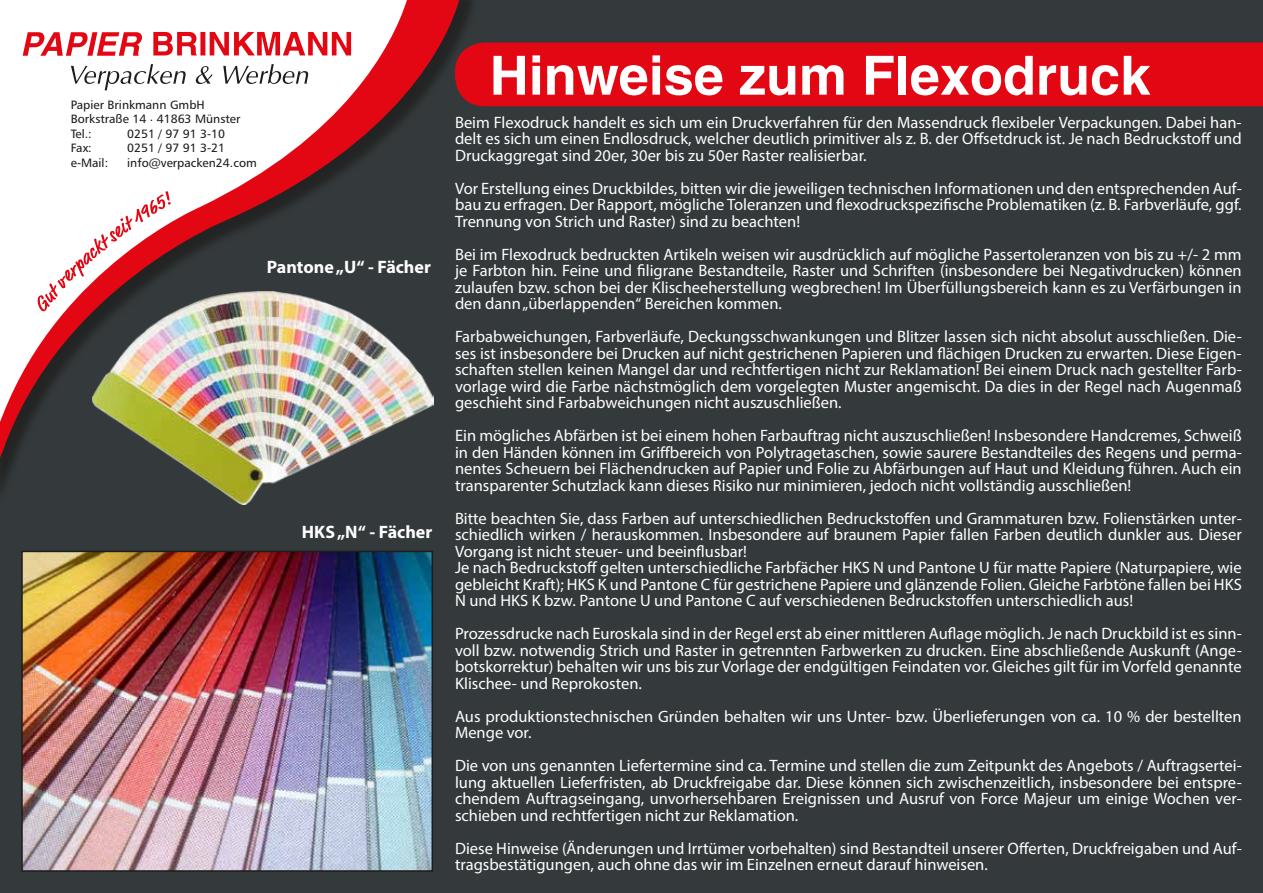
<style>
.page{position:relative;width:1263px;height:893px;background:#34393b}
.page>*{position:absolute;margin:0;border:0;box-sizing:border-box;transform-origin:0 0}
.t1{font:700 54px "Switzerland";color:#fff}
.t2{font:700 18px "Myriad Pro";color:#fff}
.t3{font:16.5px/16.5px "Myriad Pro";color:#fff;text-align:justify}
.t4{font:12px/14.5px "Humanist 777 BT Roman B";color:#1d1d1b}
</style>
<div class="page">
<div style="left:480px;top:43px;width:783px;height:63px;background:#e30613"></div>
<img style="left:24px;top:554px;width:406px;height:315px">
<div style="left:21px;top:551px;width:412px;height:321px;border:2px solid #1d1d1b"></div>
<div style="left:0;top:0;width:480px;height:505px;background:#1d1d1b;opacity:.75"></div>
<svg style="left:0;top:0;width:462px;height:489px"></svg>
<svg style="left:38px;top:191px;width:133px;height:120px;background:#e6b2b6"></svg>
<img style="left:93px;top:291px;width:340px;height:214px">
<p class="t4" style="left:71px;top:97px;width:136px">Papier Brinkmann GmbH</p>
<p class="t4" style="left:71px;top:111px;width:171px">Borkstraße 14 . 41863 Münster<br>Tel.:<br>Fax:<br>e-Mail:</p>
<p class="t4" style="left:127px;top:126px;width:131px">0251 / 97 91 3-10<br>0251 / 97 91 3-21 info@verpacken24.com</p>
<p class="t2" style="left:267px;top:255px;width:166px">Pantone „U“ - Fächer</p>
<p class="t2" style="left:302px;top:520px;width:132px">HKS „N“ - Fächer</p>
<h1 class="t1" style="left:490px;top:43px;width:662px">Hinweise zum Flexodruck</h1>
<p class="t3" style="left:455px;top:114px;width:788px">Beim Flexodruck handelt es sich um ein Druckverfahren für den Massendruck flexibeler Verpackungen. Dabei han&shy;delt es sich um einen Endlosdruck, welcher deutlich primitiver als z. B. der Offsetdruck ist. Je nach Bedruckstoff und Druckaggregat sind 20er, 30er bis zu 50er Raster realisierbar.</p>
<p class="t3" style="left:455px;top:180px;width:788px">Vor Erstellung eines Druckbildes, bitten wir die jeweiligen technischen Informationen und den entsprechenden Auf&shy;bau zu erfragen. Der Rapport, mögliche Toleranzen und flexodruckspezifische Problematiken (z. B. Farbverläufe, ggf.<br>Trennung von Strich und Raster) sind zu beachten!</p>
<p class="t3" style="left:455px;top:246px;width:788px">Bei im Flexodruck bedruckten Artikeln weisen wir ausdrücklich auf mögliche Passertoleranzen von bis zu +/- 2 mm je Farbton hin. Feine und filigrane Bestandteile, Raster und Schriften (insbesondere bei Negativdrucken) können zulaufen bzw. schon bei der Klischeeherstellung wegbrechen! Im Überfüllungsbereich kann es zu Verfärbungen in den dann „überlappenden“ Bereichen kommen.</p>
<p class="t3" style="left:455px;top:328px;width:788px">Farbabweichungen, Farbverläufe, Deckungsschwankungen und Blitzer lassen sich nicht absolut ausschließen. Die&shy;ses ist insbesondere bei Drucken auf nicht gestrichenen Papieren und flächigen Drucken zu erwarten. Diese Eigen&shy;schaften stellen keinen Mangel dar und rechtfertigen nicht zur Reklamation! Bei einem Druck nach gestellter Farb&shy;vorlage wird die Farbe nächstmöglich dem vorgelegten Muster angemischt. Da dies in der Regel nach Augenmaß geschieht sind Farbabweichungen nicht auszuschließen.</p>
<p class="t3" style="left:455px;top:427px;width:788px">Ein mögliches Abfärben ist bei einem hohen Farbauftrag nicht auszuschließen! Insbesondere Handcremes, Schweiß in den Händen können im Griffbereich von Polytragetaschen, sowie saurere Bestandteiles des Regens und perma&shy;nentes Scheuern bei Flächendrucken auf Papier und Folie zu Abfärbungen auf Haut und Kleidung führen. Auch ein transparenter Schutzlack kann dieses Risiko nur minimieren, jedoch nicht vollständig ausschließen!</p>
<p class="t3" style="left:455px;top:510px;width:788px;text-align:left">Bitte beachten Sie, dass Farben auf unterschiedlichen Bedruckstoffen und Grammaturen bzw. Folienstärken unter&shy;schiedlich wirken / herauskommen. Insbesondere auf braunem Papier fallen Farben deutlich dunkler aus. Dieser Vorgang ist nicht steuer- und beeinflusbar!<br>Je nach Bedruckstoff gelten unterschiedliche Farbfächer HKS N und Pantone U für matte Papiere (Naturpapiere, wie gebleicht Kraft); HKS K und Pantone C für gestrichene Papiere und glänzende Folien. Gleiche Farbtöne fallen bei HKS N und HKS K bzw. Pantone U und Pantone C auf verschiedenen Bedruckstoffen unterschiedlich aus!</p>
<p class="t3" style="left:455px;top:625px;width:788px">Prozessdrucke nach Euroskala sind in der Regel erst ab einer mittleren Auflage möglich. Je nach Druckbild ist es sinn&shy;voll bzw. notwendig Strich und Raster in getrennten Farbwerken zu drucken. Eine abschließende Auskunft (Ange&shy;botskorrektur) behalten wir uns bis zur Vorlage der endgültigen Feindaten vor. Gleiches gilt für im Vorfeld genannte Klischee- und Reprokosten.</p>
<p class="t3" style="left:455px;top:708px;width:788px">Aus produktionstechnischen Gründen behalten wir uns Unter- bzw. Überlieferungen von ca. 10 % der bestellten<br>Menge vor.</p>
<p class="t3" style="left:455px;top:757px;width:788px">Die von uns genannten Liefertermine sind ca. Termine und stellen die zum Zeitpunkt des Angebots / Auftragsertei&shy;lung aktuellen Lieferfristen, ab Druckfreigabe dar. Diese können sich zwischenzeitlich, insbesondere bei entspre&shy;chendem Auftragseingang, unvorhersehbaren Ereignissen und Ausruf von Force Majeur um einige Wochen ver&shy;schieben und rechtfertigen nicht zur Reklamation.</p>
<p class="t3" style="left:455px;top:840px;width:788px">Diese Hinweise (Änderungen und Irrtümer vorbehalten) sind Bestandteil unserer Offerten, Druckfreigaben und Auf&shy;tragsbestätigungen, auch ohne das wir im Einzelnen erneut darauf hinweisen.</p>
</div>
